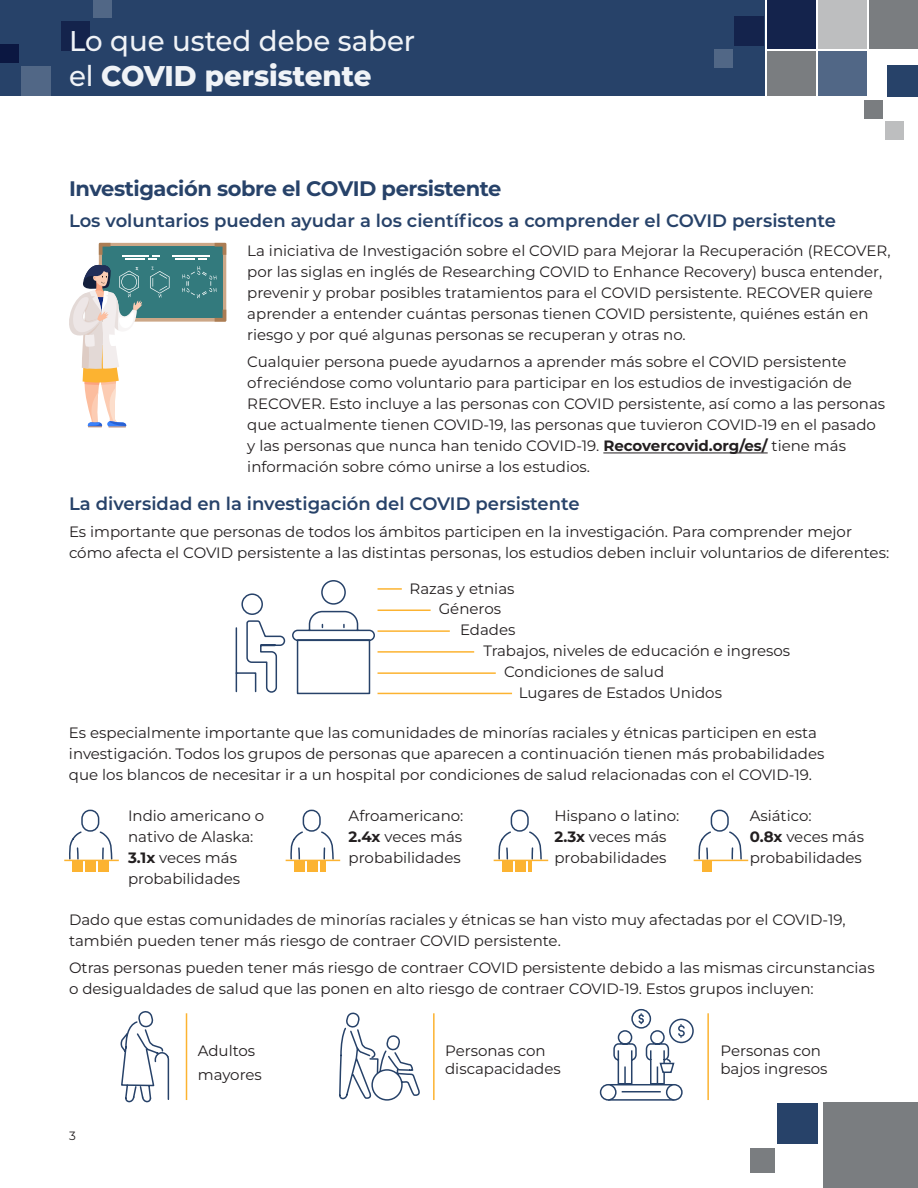
<style>
.page{position:relative;width:918px;height:1188px;background:#fff}
.page>*{position:absolute;margin:0;border:0;box-sizing:border-box;transform-origin:0 0}
.t1{font:500 28.5px/34.5px "Montserrat";color:#f0f3f7}
.t2{font:700 21px "Montserrat";letter-spacing:-.02em;color:#274269}
.t3{font:600 18px "Montserrat";color:#274269}
.t4{font:15px/21px "Montserrat";color:#231f20}
.t5{font:700 15px "Montserrat";color:#231f20}
.t6{font:12px "Montserrat";color:#231f20}
.s1{font-weight:800}
.s2{font-weight:700}
</style>
<div class="page">
<div style="left:824px;top:1103px;width:94px;height:85px;background:#7a7d80"></div>
<div style="left:778px;top:1103px;width:40px;height:40px;background:#274269"></div>
<div style="left:751px;top:1148px;width:24px;height:24px;background:#7a7d80"></div>
<div style="left:0;top:0;width:765px;height:96px;background:#274269"></div>
<div style="left:869px;top:0;width:49px;height:49px;background:#7a7d80"></div>
<div style="left:767px;top:52px;width:49px;height:44px;background:#7a7d80"></div>
<div style="left:818px;top:0;width:49px;height:49px;background:#bdbebf"></div>
<div style="left:886px;top:121px;width:18px;height:19px;background:#bdbebf"></div>
<div style="left:888px;top:65px;width:30px;height:31px;background:#274269"></div>
<div style="left:864px;top:100px;width:19px;height:18px;background:#7a7d80"></div>
<div style="left:767px;top:0;width:49px;height:49px;background:#14234c"></div>
<div style="left:818px;top:52px;width:49px;height:44px;background:#516786"></div>
<div style="left:735px;top:16px;width:29px;height:29px;background:#14234c"></div>
<div style="left:714px;top:49px;width:18px;height:19px;background:#516786"></div>
<div style="left:21px;top:67px;width:29px;height:29px;background:#516786"></div>
<div style="left:0;top:44px;width:18px;height:19px;background:#0b1741"></div>
<div style="left:61px;top:21px;width:29px;height:29px;background:#14234c"></div>
<div style="left:94px;top:0;width:18px;height:18px;background:#516786"></div>
<hr style="left:603px;top:453px;width:165px;height:1px;background:#231f20">
<svg style="left:235px;top:580px;width:140px;height:115px"></svg>
<hr style="left:378px;top:588px;width:24px;height:2px;background:#fcb331">
<hr style="left:378px;top:610px;width:53px;height:1px;background:#fcb331">
<hr style="left:378px;top:630px;width:72px;height:2px;background:#fcb331">
<hr style="left:378px;top:651px;width:96px;height:2px;background:#fcb331">
<hr style="left:378px;top:672px;width:118px;height:2px;background:#fcb331">
<hr style="left:378px;top:693px;width:134px;height:1px;background:#fcb331">
<div style="left:72px;top:861px;width:11px;height:11px;background:#fcb331"></div>
<div style="left:85px;top:861px;width:11px;height:11px;background:#fcb331"></div>
<div style="left:99px;top:861px;width:10px;height:11px;background:#fcb331"></div>
<svg style="left:68px;top:809px;width:45px;height:51px"></svg>
<hr style="left:64px;top:860px;width:55px;height:1px;background:#fcb331">
<div style="left:294px;top:861px;width:11px;height:11px;background:#fcb331"></div>
<div style="left:308px;top:861px;width:10px;height:11px;background:#fcb331"></div>
<div style="left:321px;top:861px;width:5px;height:11px;background:#fcb331"></div>
<svg style="left:290px;top:809px;width:45px;height:51px"></svg>
<hr style="left:286px;top:860px;width:54px;height:1px;background:#fcb331">
<div style="left:502px;top:861px;width:11px;height:11px;background:#fcb331"></div>
<div style="left:515px;top:861px;width:11px;height:11px;background:#fcb331"></div>
<hr style="left:528px;top:861px;width:4px;height:11px;background:#fcb331">
<svg style="left:498px;top:809px;width:45px;height:51px"></svg>
<hr style="left:494px;top:860px;width:54px;height:1px;background:#fcb331">
<div style="left:702px;top:861px;width:10px;height:11px;background:#fcb331"></div>
<svg style="left:698px;top:809px;width:45px;height:51px"></svg>
<hr style="left:694px;top:860px;width:54px;height:1px;background:#fcb331">
<svg style="left:120px;top:1011px;width:50px;height:92px"></svg>
<hr style="left:186px;top:1013px;width:1px;height:87px;background:#fcb331">
<svg style="left:339px;top:1012px;width:81px;height:89px"></svg>
<hr style="left:433px;top:1013px;width:2px;height:87px;background:#fcb331">
<svg style="left:670px;top:1019px;width:23px;height:23px"></svg>
<div style="left:669px;top:1019px;width:25px;height:24px;border:2px solid #274269;border-radius:50%"></div>
<div style="left:631px;top:1009px;width:20px;height:20px;border:2px solid #274269;border-radius:50%"></div>
<div style="left:608px;top:1084px;width:66px;height:17px;border:2px solid #274269"></div>
<div style="left:601px;top:1085px;width:15px;height:15px;background:#fff;border-radius:50%"></div>
<div style="left:600px;top:1084px;width:17px;height:17px;border:2px solid #274269;border-radius:50%"></div>
<div style="left:667px;top:1085px;width:15px;height:15px;background:#fff;border-radius:50%"></div>
<div style="left:666px;top:1084px;width:17px;height:17px;border:2px solid #274269;border-radius:50%"></div>
<svg style="left:613px;top:1013px;width:73px;height:80px"></svg>
<hr style="left:707px;top:1013px;width:2px;height:87px;background:#fcb331">
<svg style="left:69px;top:243px;width:157px;height:185px"></svg>
<h1 class="t1" style="left:69px;top:23px;width:348px">Lo que usted debe saber el <span class="s1">COVID persistente</span></h1>
<h2 class="t2" style="left:69px;top:173px;width:434px">Investigación sobre el COVID persistente</h2>
<h3 class="t3" style="left:69px;top:208px;width:769px">Los voluntarios pueden ayudar a los científicos a comprender el COVID persistente</h3>
<p class="t4" style="left:247px;top:240px;width:645px">La iniciativa de Investigación sobre el COVID para Mejorar la Recuperación (RECOVER, por las siglas en inglés de Researching COVID to Enhance Recovery) busca entender, prevenir y probar posibles tratamientos para el COVID persistente. RECOVER quiere aprender a entender cuántas personas tienen COVID persistente, quiénes están en riesgo y por qué algunas personas se recuperan y otras no.</p>
<p class="t4" style="left:247px;top:351px;width:639px">Cualquier persona puede ayudarnos a aprender más sobre el COVID persistente ofreciéndose como voluntario para participar en los estudios de investigación de RECOVER. Esto incluye a las personas con COVID persistente, así como a las personas que actualmente tienen COVID-19, las personas que tuvieron COVID-19 en el pasado y las personas que nunca han tenido COVID-19. <span class="s2">Recovercovid.org/es/</span> tiene más información sobre cómo unirse a los estudios.</p>
<h3 class="t3" style="left:69px;top:491px;width:512px">La diversidad en la investigación del COVID persistente</h3>
<p class="t4" style="left:69px;top:521px;width:822px">Es importante que personas de todos los ámbitos participen en la investigación. Para comprender mejor cómo afecta el COVID persistente a las distintas personas, los estudios deben incluir voluntarios de diferentes:</p>
<p class="t4" style="left:410px;top:578px;width:106px">Razas y etnias</p>
<p class="t4" style="left:439px;top:598px;width:64px">Géneros</p>
<p class="t4" style="left:460px;top:619px;width:57px">Edades</p>
<p class="t4" style="left:483px;top:640px;width:308px">Trabajos, niveles de educación e ingresos</p>
<p class="t4" style="left:504px;top:661px;width:162px">Condiciones de salud</p>
<p class="t4" style="left:519px;top:682px;width:205px">Lugares de Estados Unidos</p>
<p class="t4" style="left:69px;top:721px;width:757px">Es especialmente importante que las comunidades de minorías raciales y étnicas participen en esta investigación. Todos los grupos de personas que aparecen a continuación tienen más probabilidades que los blancos de necesitar ir a un hospital por condiciones de salud relacionadas con el COVID-19.</p>
<p class="t4" style="left:128px;top:805px;width:138px">Indio americano o nativo de Alaska:<br><span class="s2">3.1</span> veces más probabilidades</p>
<p class="t4" style="left:349px;top:805px;width:116px;text-align:justify">Afroamericano:<br><span class="s2">2.4</span> veces más probabilidades</p>
<p class="t4" style="left:554px;top:805px;width:127px">Hispano o latino:<br><span class="s2">2.3x</span> veces más probabilidades</p>
<p class="t4" style="left:750px;top:805px;width:116px">Asiático:<br><span class="s2">0.8x</span> veces más probabilidades</p>
<p class="t5" style="left:372px;top:827px;width:10px">x</p>
<p class="t5" style="left:146px;top:848px;width:10px">x</p>
<p class="t4" style="left:69px;top:908px;width:778px">Dado que estas comunidades de minorías raciales y étnicas se han visto muy afectadas por el COVID-19, también pueden tener más riesgo de contraer COVID persistente.</p>
<p class="t4" style="left:69px;top:956px;width:807px">Otras personas pueden tener más riesgo de contraer COVID persistente debido a las mismas circunstancias o desigualdades de salud que las ponen en alto riesgo de contraer COVID-19. Estos grupos incluyen:</p>
<p class="t6" style="left:69px;top:1127px;width:8px">3</p>
<p class="t4" style="left:198px;top:1038px;width:66px;line-height:24px">Adultos mayores</p>
<p class="t4" style="left:445px;top:1041px;width:117px;line-height:18px">Personas con discapacidades</p>
<p class="t4" style="left:720px;top:1041px;width:109px;line-height:18px">Personas con bajos ingresos</p>
</div>
